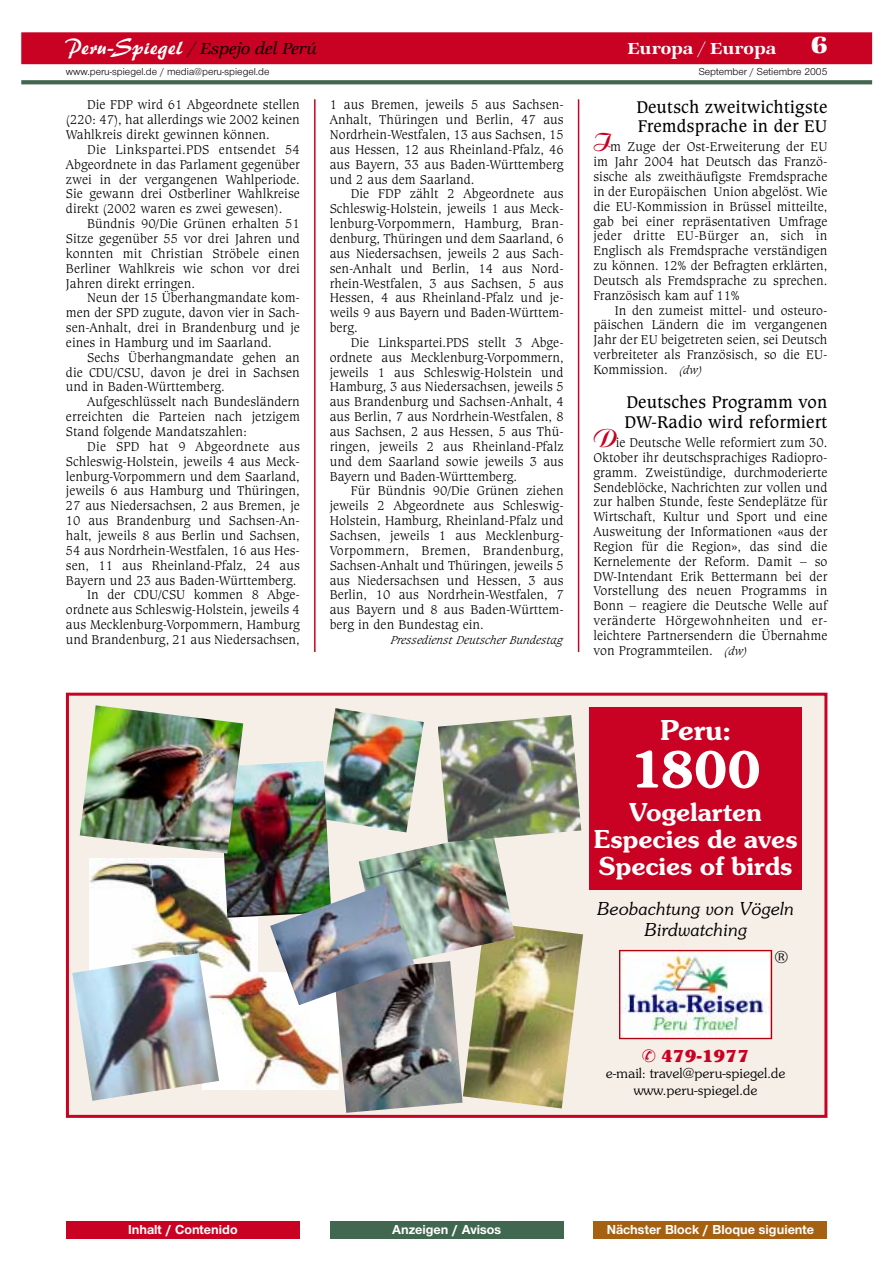
<style>
.page{position:relative;width:893px;height:1263px;background:#fff}
.page>*{position:absolute;margin:0;border:0;box-sizing:border-box;transform-origin:0 0}
.t1{font:600 54px "Souvenir Itc T";color:#fff}
.t2{font:600 30px "Souvenir Itc T";color:#fff}
.t3{font:600 27px/27px "Souvenir Itc T";color:#fff;text-align:center}
.t4{font:800 24px "Zapf International Itc T";color:#fff}
.t5{font:italic 300 19.5px/21px "Souvenir Itc T";color:#000;text-align:center}
.t6{font:18px/19.5px "Caxton BT";color:#000}
.t7{font:700 18px "Souvenir Itc T";color:#c90122}
.t8{font:300 18px "Souvenir Itc T";color:#000}
.t9{font:italic 500 16.5px "Zapf International Itc T";color:#000}
.t10{font:600 16.5px "Zapf International Itc T";color:#fff}
.t11{font:300 15px/16.5px "Souvenir Itc T";color:#000;text-align:center}
.t12{font:300 13.5px/14.9px "Caxton BT";color:#000;text-align:justify}
.t13{font:700 13.5px "Nimbus Sans Novus T";color:#fff}
.t14{font:italic 300 12px "Caxton BT";color:#000}
.t15{font:10.5px "Nimbus Sans Novus T";color:#000}
.s1{font-family:"Brush 445 BT";font-weight:400;font-style:normal;font-size:21px;color:#fff}
.s2{font-family:"Aritus D";font-weight:700;font-size:27px;color:#c90122}
.s3{font-style:italic;font-size:12px}
</style>
<div class="page">
<div style="left:21px;top:32px;width:851px;height:32px;background:#c90122"></div>
<svg style="left:21px;top:80px;width:851px;height:4px;background:#496c57"></svg>
<hr style="left:314px;top:99px;width:1px;height:553px;background:#c90122">
<hr style="left:578px;top:99px;width:1px;height:553px;background:#c90122">
<div style="left:66px;top:1222px;width:234px;height:17px;background:#c90122"></div>
<div style="left:330px;top:1222px;width:233px;height:17px;background:#426751"></div>
<div style="left:593px;top:1222px;width:234px;height:17px;background:#a66011"></div>
<div style="left:67px;top:694px;width:759px;height:422px;background:#f6efe7"></div>
<div style="left:66px;top:693px;width:761px;height:425px;border:3px solid #c90122"></div>
<div style="left:589px;top:708px;width:212px;height:182px;background:#c90122"></div>
<img style="left:327px;top:708px;width:97px;height:124px">
<img style="left:463px;top:926px;width:120px;height:182px">
<img style="left:89px;top:859px;width:168px;height:113px">
<img style="left:219px;top:972px;width:115px;height:118px">
<img style="left:359px;top:842px;width:156px;height:124px">
<img style="left:334px;top:961px;width:128px;height:152px">
<img style="left:219px;top:761px;width:112px;height:157px">
<img style="left:80px;top:705px;width:163px;height:149px">
<img style="left:621px;top:952px;width:149px;height:85px">
<div style="left:619px;top:950px;width:153px;height:89px;border:1px solid #ac0212"></div>
<img style="left:72px;top:953px;width:147px;height:148px">
<img style="left:270px;top:884px;width:144px;height:121px">
<img style="left:438px;top:715px;width:143px;height:127px">
<h3 class="t4" style="left:811px;top:34px;width:18px">6</h3>
<p class="t9" style="left:66px;top:41px;width:252px"><span class="s1">Peru-Spiegel</span> / Espejo del Perú</p>
<p class="t10" style="left:627px;top:41px;width:150px">Europa / Europa</p>
<p class="t15" style="left:66px;top:68px;width:205px">www.peru-spiegel.de / media@peru-spiegel.de</p>
<p class="t15" style="left:698px;top:68px;width:130px">September / Setiembre 2005</p>
<p class="t12" style="left:66px;top:98px;width:235px;text-indent:21px">Die FDP wird 61 Abgeordnete stellen (220: 47), hat allerdings wie 2002 keinen Wahlkreis direkt gewinnen können.</p>
<p class="t12" style="left:66px;top:143px;width:235px;text-indent:21px">Die Linkspartei.PDS entsendet 54<br>Abgeordnete in das Parlament gegenüber zwei in der vergangenen Wahlperiode.<br>Sie gewann drei Ostberliner Wahlkreise direkt (2002 waren es zwei gewesen).</p>
<p class="t12" style="left:66px;top:217px;width:235px;text-indent:21px">Bündnis 90/Die Grünen erhalten 51<br>Sitze gegenüber 55 vor drei Jahren und konnten mit Christian Ströbele einen Berliner Wahlkreis wie schon vor drei Jahren direkt erringen.</p>
<p class="t12" style="left:66px;top:292px;width:235px;text-indent:21px">Neun der 15 Überhangmandate kom&shy;men der SPD zugute, davon vier in Sach&shy;sen-Anhalt, drei in Brandenburg und je eines in Hamburg und im Saarland.</p>
<p class="t12" style="left:66px;top:351px;width:235px;text-indent:21px">Sechs Überhangmandate gehen an die CDU/CSU, davon je drei in Sachsen und in Baden-Württemberg.</p>
<p class="t12" style="left:66px;top:395px;width:235px;text-indent:21px">Aufgeschlüsselt nach Bundesländern erreichten die Parteien nach jetzigem Stand folgende Mandatszahlen:</p>
<p class="t12" style="left:66px;top:440px;width:235px;text-align:right">Die SPD hat 9 Abgeordnete aus Schleswig-Holstein, jeweils 4 aus Meck&shy;lenburg-Vorpommern und dem Saarland, jeweils 6 aus Hamburg und Thüringen, 27 aus Niedersachsen, 2 aus Bremen, je 10 aus Brandenburg und Sachsen-An&shy;halt, jeweils 8 aus Berlin und Sachsen, 54 aus Nordrhein-Westfalen, 16 aus Hes&shy;sen, 11 aus Rheinland-Pfalz, 24 aus Bayern und 23 aus Baden-Württemberg.<br>In der CDU/CSU kommen 8 Abge&shy;ordnete aus Schleswig-Holstein, jeweils 4 aus Mecklenburg-Vorpommern, Hamburg und Brandenburg, 21 aus Niedersachsen,</p>
<p class="t12" style="left:330px;top:98px;width:235px">1 aus Bremen, jeweils 5 aus Sachsen-Anhalt, Thüringen und Berlin, 47 aus Nordrhein-Westfalen, 13 aus Sachsen, 15 aus Hessen, 12 aus Rheinland-Pfalz, 46 aus Bayern, 33 aus Baden-Württemberg und 2 aus dem Saarland.</p>
<p class="t12" style="left:330px;top:188px;width:235px;text-indent:21px">Die FDP zählt 2 Abgeordnete aus Schleswig-Holstein, jeweils 1 aus Meck&shy;lenburg-Vorpommern, Hamburg, Bran&shy;denburg, Thüringen und dem Saarland, 6 aus Niedersachsen, jeweils 2 aus Sach&shy;sen-Anhalt und Berlin, 14 aus Nord&shy;rhein-Westfalen, 3 aus Sachsen, 5 aus Hessen, 4 aus Rheinland-Pfalz und je&shy;weils 9 aus Bayern und Baden-Württem&shy;berg.</p>
<p class="t12" style="left:330px;top:336px;width:235px;text-indent:21px">Die Linkspartei.PDS stellt 3 Abge&shy;ordnete aus Mecklenburg-Vorpommern, jeweils 1 aus Schleswig-Holstein und Hamburg, 3 aus Niedersachsen, jeweils 5 aus Brandenburg und Sachsen-Anhalt, 4 aus Berlin, 7 aus Nordrhein-Westfalen, 8 aus Sachsen, 2 aus Hessen, 5 aus Thü&shy;ringen, jeweils 2 aus Rheinland-Pfalz und dem Saarland sowie jeweils 3 aus Bayern und Baden-Württemberg.</p>
<p class="t12" style="left:330px;top:485px;width:235px;text-indent:21px">Für Bündnis 90/Die Grünen ziehen jeweils 2 Abgeordnete aus Schleswig-Holstein, Hamburg, Rheinland-Pfalz und Sachsen, jeweils 1 aus Mecklenburg-Vorpommern, Bremen, Brandenburg, Sachsen-Anhalt und Thüringen, jeweils 5 aus Niedersachsen und Hessen, 3 aus Berlin, 10 aus Nordrhein-Westfalen, 7 aus Bayern und 8 aus Baden-Württem&shy;berg in den Bundestag ein.</p>
<p class="t14" style="left:391px;top:635px;width:174px">Pressedienst Deutscher Bundestag</p>
<h3 class="t6" style="left:636px;top:98px;width:192px">Deutsch zweitwichtigste<br>Fremdsprache in der EU</h3>
<p class="t12" style="left:593px;top:140px;width:235px"><span class="s2">I</span>m Zuge der Ost-Erweiterung der EU im Jahr 2004 hat Deutsch das Franzö&shy;sische als zweithäufigste Fremdsprache in der Europäischen Union abgelöst. Wie die EU-Kommission in Brüssel mitteilte, gab bei einer repräsentativen Umfrage jeder dritte EU-Bürger an, sich in Englisch als Fremdsprache verständigen zu können. 12% der Befragten erklärten, Deutsch als Fremdsprache zu sprechen.<br>Französisch kam auf 11%</p>
<p class="t12" style="left:593px;top:304px;width:235px;text-indent:21px">In den zumeist mittel- und osteuro&shy;päischen Ländern die im vergangenen Jahr der EU beigetreten seien, sei Deutsch verbreiteter als Französisch, so die EU-Kommission. <span class="s3">(dw)</span></p>
<h3 class="t6" style="left:624px;top:394px;width:204px">Deutsches Programm von<br>DW-Radio wird reformiert</h3>
<p class="t12" style="left:593px;top:436px;width:235px"><span class="s2">D</span>ie Deutsche Welle reformiert zum 30.<br>Oktober ihr deutschsprachiges Radiopro&shy;gramm. Zweistündige, durchmoderierte Sendeblöcke, Nachrichten zur vollen und zur halben Stunde, feste Sendeplätze für Wirtschaft, Kultur und Sport und eine Ausweitung der Informationen «aus der Region für die Region», das sind die Kernelemente der Reform. Damit – so DW-Intendant Erik Bettermann bei der Vorstellung des neuen Programms in Bonn – reagiere die Deutsche Welle auf veränderte Hörgewohnheiten und er&shy;leichtere Partnersendern die Übernahme von Programmteilen. <span class="s3">(dw)</span></p>
<h2 class="t2" style="left:660px;top:719px;width:72px">Peru:</h2>
<h1 class="t1" style="left:630px;top:750px;width:132px">1800</h1>
<h3 class="t3" style="left:593px;top:800px;width:205px">Vogelarten<br>Especies de aves<br>Species of birds</h3>
<h3 class="t5" style="left:597px;top:899px;width:199px">Beobachtung von Vögeln<br>Birdwatching</h3>
<h3 class="t8" style="left:774px;top:951px;width:15px">®</h3>
<h3 class="t7" style="left:642px;top:1049px;width:109px">✆ 479-1977</h3>
<p class="t11" style="left:605px;top:1066px;width:181px">e-mail: travel@peru-spiegel.de www.peru-spiegel.de</p>
<p class="t13" style="left:128px;top:1225px;width:111px">Inhalt / Contenido</p>
<p class="t13" style="left:392px;top:1225px;width:110px">Anzeigen / Avisos</p>
<p class="t13" style="left:606px;top:1225px;width:209px">Nächster Block / Bloque siguiente</p>
</div>
